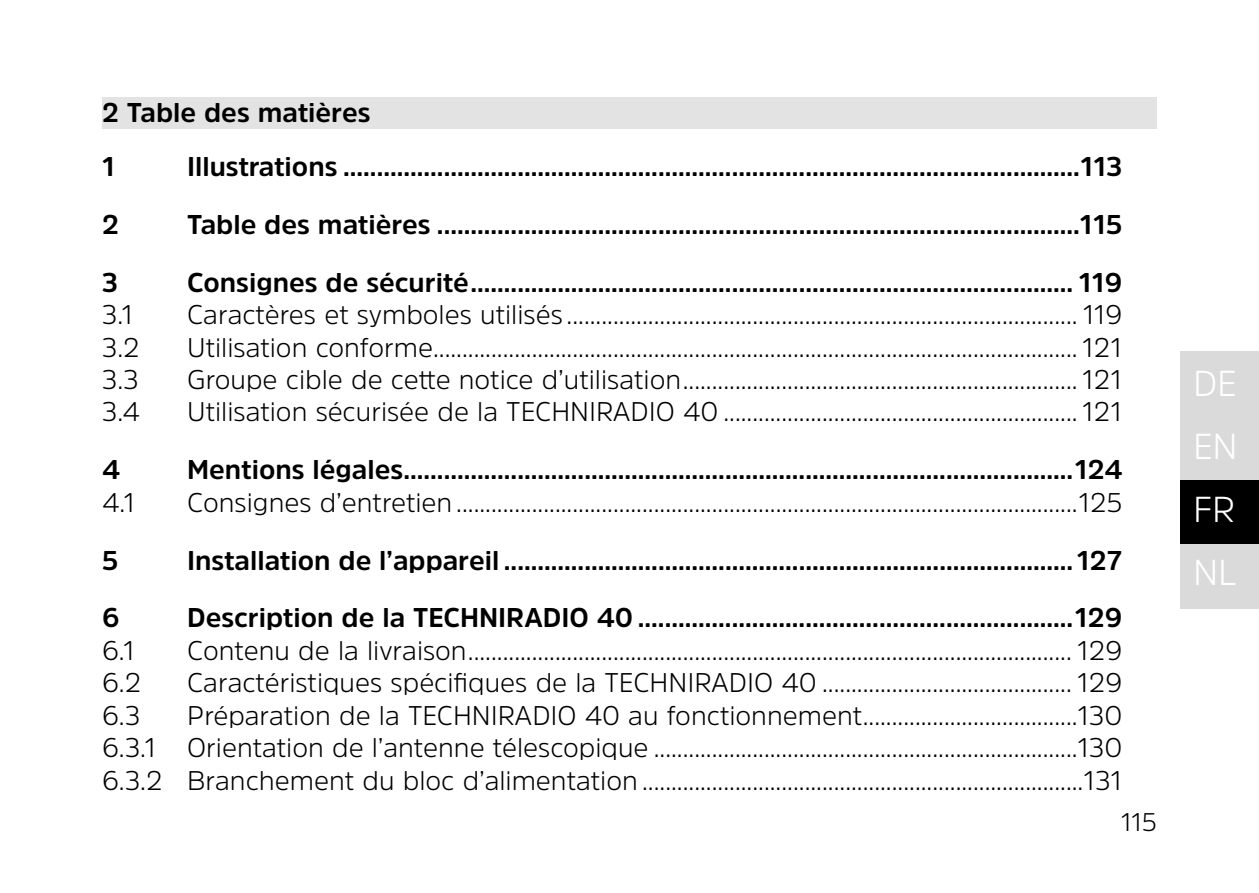
<style>
.page{position:relative;width:1259px;height:893px;background:#fff}
.page>*{position:absolute;margin:0;border:0;box-sizing:border-box;transform-origin:0 0}
.t1{font:300 36px/63px "Amsi Pro";color:#fff;text-align:justify}
.Inhalt_Head{font:300 27px/32.4px "Amsi Pro";color:#000;text-align:justify}
.Inhalt_Head-2{font:700 27px "Amsi Pro";color:#000}
.t2{font:300 25.5px "Amsi Pro";color:#000}
</style>
<div class="page">
<div style="left:1179px;top:480px;width:80px;height:64px;background:#000"></div>
<div style="left:1179px;top:415px;width:80px;height:65px;background:#dadada"></div>
<div style="left:1179px;top:352px;width:80px;height:64px;background:#dadada"></div>
<div style="left:1179px;top:544px;width:80px;height:65px;background:#dadada"></div>
<div style="left:102px;top:98px;width:1055px;height:31px;background:#e3e3e3"></div>
<p class="Inhalt_Head-2" style="left:102px;top:94px;width:270px">2 Table des matières</p>
<p class="Inhalt_Head-2" style="left:102px;top:148px;width:15px">1</p>
<p class="Inhalt_Head-2" style="left:187px;top:148px;width:936px">Illustrations ..............................................................................................................113</p>
<p class="Inhalt_Head-2" style="left:102px;top:206px;width:18px">2</p>
<p class="Inhalt_Head-2" style="left:187px;top:206px;width:936px">Table des matières ................................................................................................115</p>
<p class="Inhalt_Head-2" style="left:102px;top:264px;width:17px">3</p>
<p class="Inhalt_Head-2" style="left:187px;top:264px;width:936px">Consignes de sécurité.......................................................................................... 119</p>
<p class="Inhalt_Head" style="left:102px;top:298px;width:33px">3.1</p>
<p class="Inhalt_Head" style="left:187px;top:298px;width:936px">Caractères et symboles utilisés ........................................................................................ 119</p>
<p class="Inhalt_Head" style="left:102px;top:330px;width:39px">3.2</p>
<p class="Inhalt_Head" style="left:187px;top:330px;width:936px">Utilisation conforme............................................................................................................... 121</p>
<p class="Inhalt_Head" style="left:102px;top:362px;width:38px">3.3</p>
<p class="Inhalt_Head" style="left:187px;top:362px;width:936px">Groupe cible de cette notice d’utilisation.................................................................... 121</p>
<p class="Inhalt_Head" style="left:102px;top:395px;width:39px">3.4</p>
<p class="Inhalt_Head" style="left:187px;top:395px;width:936px">Utilisation sécurisée de la TECHNIRADIO 40 ............................................................. 121</p>
<p class="Inhalt_Head-2" style="left:102px;top:451px;width:19px">4</p>
<p class="Inhalt_Head-2" style="left:187px;top:451px;width:936px">Mentions légales....................................................................................................124</p>
<p class="Inhalt_Head" style="left:102px;top:485px;width:35px">4.1</p>
<p class="Inhalt_Head" style="left:187px;top:485px;width:936px">Consignes d’entretien...........................................................................................................125</p>
<p class="Inhalt_Head-2" style="left:102px;top:541px;width:18px">5</p>
<p class="Inhalt_Head-2" style="left:187px;top:541px;width:936px">Installation de l’appareil ..................................................................................... 127</p>
<p class="Inhalt_Head-2" style="left:102px;top:599px;width:19px">6</p>
<p class="Inhalt_Head-2" style="left:187px;top:599px;width:936px">Description de la TECHNIRADIO 40 .................................................................129</p>
<p class="Inhalt_Head" style="left:102px;top:633px;width:34px">6.1</p>
<p class="Inhalt_Head" style="left:187px;top:633px;width:936px">Contenu de la livraison........................................................................................................ 129</p>
<p class="Inhalt_Head" style="left:102px;top:666px;width:41px">6.2</p>
<p class="Inhalt_Head" style="left:187px;top:666px;width:936px">Caractéristiques spécifiques de la TECHNIRADIO 40 ........................................... 129</p>
<p class="Inhalt_Head" style="left:102px;top:698px;width:40px">6.3</p>
<p class="Inhalt_Head" style="left:102px;top:698px;width:1022px;text-indent:85px">Préparation de la TECHNIRADIO 40 au fonctionnement.....................................130<br>6.3.1 Orientation de l’antenne télescopique .........................................................................130<br>6.3.2 Branchement du bloc d’alimentation ............................................................................131</p>
<p class="t2" style="left:1120px;top:805px;width:38px">115</p>
<h1 class="t1" style="left:1193px;top:351px;width:46px">DE EN FR NL</h1>
</div>
